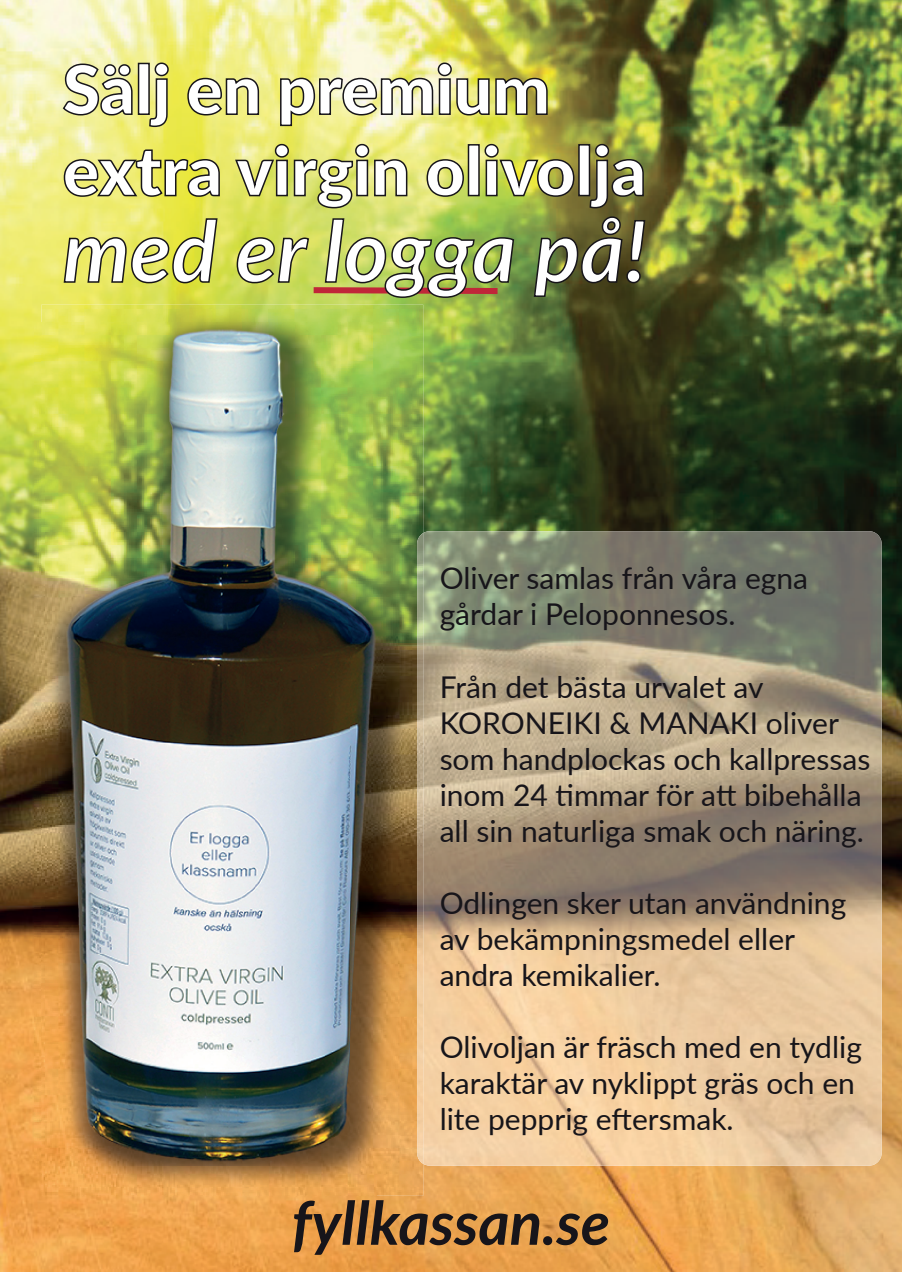
<style>
.page{position:relative;width:902px;height:1272px;background:#fff}
.page>*{position:absolute;margin:0;border:0;box-sizing:border-box;transform-origin:0 0}
.t1{font:italic 700 84.75px "Lato";color:#fff}
.t2{font:900 67.8px/81.3px "Lato";color:#fff}
.t3{font:italic 700 60px "Lato";color:#17151a}
.t4{font:30px/36px "Lato";color:#17151a}
</style>
<div class="page">
<img style="left:0;top:0;width:901px;height:1271px">
<img style="left:41px;top:305px;width:382px;height:51px">
<img style="left:376px;top:356px;width:47px;height:839px">
<img style="left:41px;top:1165px;width:335px;height:30px">
<img style="left:34px;top:323px;width:366px;height:842px">
<svg style="left:62px;top:63px;width:71px;height:53px;background:#c9c785"></svg>
<div style="left:138px;top:63px;width:12px;height:52px;border:2px solid #17151a"></div>
<svg style="left:148px;top:61px;width:22px;height:67px"></svg>
<svg style="left:186px;top:77px;width:74px;height:39px;background:#c5c366"></svg>
<img style="left:279px;top:61px;width:269px;height:66px">
<svg style="left:63px;top:149px;width:157px;height:49px;background:#cac85a"></svg>
<svg style="left:234px;top:143px;width:174px;height:66px;background:#c7ca66"></svg>
<svg style="left:425px;top:158px;width:39px;height:40px;background:#bfc368"></svg>
<div style="left:467px;top:144px;width:12px;height:52px;border:2px solid #17151a"></div>
<svg style="left:483px;top:143px;width:92px;height:55px;background:#abad42"></svg>
<div style="left:578px;top:144px;width:12px;height:52px;border:2px solid #17151a"></div>
<svg style="left:588px;top:143px;width:56px;height:66px;background:#717334"></svg>
<svg style="left:63px;top:217px;width:155px;height:67px;background:#cdcd54"></svg>
<svg style="left:236px;top:217px;width:279px;height:82px;background:#a9b552"></svg>
<svg style="left:533px;top:215px;width:113px;height:83px;background:#56592a"></svg>
<img style="left:423px;top:531px;width:458px;height:634px">
<img style="left:417px;top:533px;width:6px;height:630px">
<h2 class="t2" style="left:63px;top:46px;width:584px">Sälj en premium extra virgin olivolja</h2>
<h1 class="t1" style="left:63px;top:189px;width:585px">med er logga på!</h1>
<p class="t4" style="left:439px;top:559px;width:370px">Oliver samlas från våra egna gårdar i Peloponnesos.</p>
<p class="t4" style="left:439px;top:667px;width:432px">Från det bästa urvalet av<br>KORONEIKI &amp; MANAKI oliver som handplockas och kallpressas inom 24 timmar för att bibehålla all sin naturliga smak och näring.</p>
<p class="t4" style="left:439px;top:883px;width:408px">Odlingen sker utan användning av bekämpningsmedel eller andra kemikalier.</p>
<p class="t4" style="left:439px;top:1027px;width:424px">Olivoljan är fräsch med en tydlig karaktär av nyklippt gräs och en lite pepprig eftersmak.</p>
<h3 class="t3" style="left:292px;top:1178px;width:320px">fyllkassan.se</h3>
</div>
